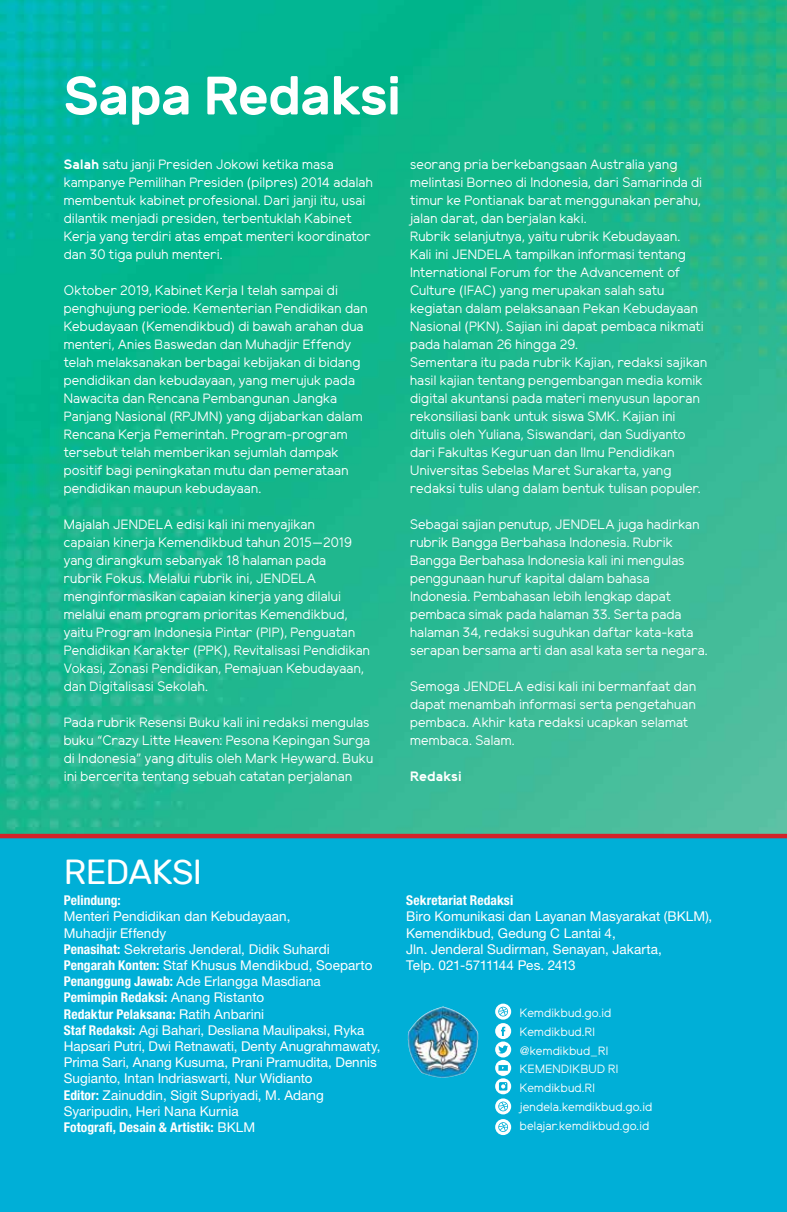
<style>
.page{position:relative;width:787px;height:1212px;background:#fff}
.page>*{position:absolute;margin:0;border:0;box-sizing:border-box;transform-origin:0 0}
.t1{font:500 54px "Rubik";letter-spacing:-.02em;color:#fff}
.t2{font:34.8px "Rubik";letter-spacing:-.02em;color:#fff}
.t3{font:13.5px/18px "Elliot Sans";letter-spacing:.01em;color:#fff}
.t4{font:13.5px/16.2px "Helvetica Neue LT Std";letter-spacing:.005em;color:#fff}
.t5{font:700 condensed 13.5px "Helvetica Neue LT Std";letter-spacing:.005em;color:#fff}
.t6{font:700 13.5px "Elliot Sans";letter-spacing:.005em;color:#fff}
.t7{font:12px/18.9px "Elliot Sans";letter-spacing:.02em;color:#fff}
.s1{font-weight:700}
.s2{font-weight:700;font-stretch:condensed}
</style>
<div class="page">
<img style="left:0;top:0;width:787px;height:834px">
<div style="left:0;top:836px;width:787px;height:376px;background:#00afd7"></div>
<hr style="left:0;top:834px;width:787px;height:4px;background:#d2232a">
<img style="left:408px;top:1006px;width:35px;height:48px">
<svg style="left:495px;top:1003px;width:16px;height:132px"></svg>
<h1 class="t1" style="left:64px;top:65px;width:339px">Sapa Redaksi</h1>
<p class="t3" style="left:64px;top:157px;width:310px"><span class="s1">Salah</span> satu janji Presiden Jokowi ketika masa kampanye Pemilihan Presiden (pilpres) 2014 adalah membentuk kabinet profesional. Dari janji itu, usai dilantik menjadi presiden, terbentuklah Kabinet Kerja yang terdiri atas empat menteri koordinator dan 30 tiga puluh menteri.</p>
<p class="t3" style="left:64px;top:283px;width:305px">Oktober 2019, Kabinet Kerja I telah sampai di penghujung periode. Kementerian Pendidikan dan Kebudayaan (Kemendikbud) di bawah arahan dua menteri, Anies Baswedan dan Muhadjir Effendy telah melaksanakan berbagai kebijakan di bidang pendidikan dan kebudayaan, yang merujuk pada Nawacita dan Rencana Pembangunan Jangka Panjang Nasional (RPJMN) yang dijabarkan dalam Rencana Kerja Pemerintah. Program-program tersebut telah memberikan sejumlah dampak positif bagi peningkatan mutu dan pemerataan pendidikan maupun kebudayaan.</p>
<p class="t3" style="left:64px;top:517px;width:308px">Majalah JENDELA edisi kali ini menyajikan<br>capaian kinerja Kemendikbud tahun 2015—2019 yang dirangkum sebanyak 18 halaman pada<br>rubrik Fokus. Melalui rubrik ini, JENDELA menginformasikan capaian kinerja yang dilalui melalui enam program prioritas Kemendikbud, yaitu Program Indonesia Pintar (PIP), Penguatan Pendidikan Karakter (PPK), Revitalisasi Pendidikan Vokasi, Zonasi Pendidikan, Pemajuan Kebudayaan, dan Digitalisasi Sekolah.</p>
<p class="t3" style="left:64px;top:715px;width:311px">Pada rubrik Resensi Buku kali ini redaksi mengulas buku “Crazy Litte Heaven: Pesona Kepingan Surga di Indonesia” yang ditulis oleh Mark Heyward. Buku ini bercerita tentang sebuah catatan perjalanan</p>
<p class="t3" style="left:410px;top:157px;width:299px">seorang pria berkebangsaan Australia yang melintasi Borneo di Indonesia, dari Samarinda di timur ke Pontianak barat menggunakan perahu, jalan darat, dan berjalan kaki.<br>Rubrik selanjutnya, yaitu rubrik Kebudayaan.<br>Kali ini JENDELA tampilkan informasi tentang International Forum for the Advancement of Culture (IFAC) yang merupakan salah satu kegiatan dalam pelaksanaan Pekan Kebudayaan Nasional (PKN). Sajian ini dapat pembaca nikmati pada halaman 26 hingga 29.<br>Sementara itu pada rubrik Kajian, redaksi sajikan hasil kajian tentang pengembangan media komik digital akuntansi pada materi menyusun laporan rekonsiliasi bank untuk siswa SMK. Kajian ini ditulis oleh Yuliana, Siswandari, dan Sudiyanto dari Fakultas Keguruan dan Ilmu Pendidikan Universitas Sebelas Maret Surakarta, yang redaksi tulis ulang dalam bentuk tulisan populer.</p>
<p class="t3" style="left:410px;top:517px;width:299px">Sebagai sajian penutup, JENDELA juga hadirkan rubrik Bangga Berbahasa Indonesia. Rubrik Bangga Berbahasa Indonesia kali ini mengulas penggunaan huruf kapital dalam bahasa Indonesia. Pembahasan lebih lengkap dapat pembaca simak pada halaman 33. Serta pada halaman 34, redaksi suguhkan daftar kata-kata serapan bersama arti dan asal kata serta negara.</p>
<p class="t3" style="left:410px;top:678px;width:288px">Semoga JENDELA edisi kali ini bermanfaat dan dapat menambah informasi serta pengetahuan pembaca. Akhir kata redaksi ucapkan selamat membaca. Salam.</p>
<p class="t6" style="left:410px;top:770px;width:53px">Redaksi</p>
<h2 class="t2" style="left:64px;top:853px;width:140px">REDAKSI</h2>
<p class="t5" style="left:64px;top:892px;width:59px">Pelindung:</p>
<p class="t4" style="left:64px;top:908px;width:318px">Menteri Pendidikan dan Kebudayaan,<br>Muhadjir Effendy<br><span class="s2">Penasihat:</span> Sekretaris Jenderal, Didik Suhardi <span class="s2">Pengarah Konten:</span> Staf Khusus Mendikbud, Soeparto <span class="s2">Penanggung Jawab:</span> Ade Erlangga Masdiana<br><span class="s2">Pemimpin Redaksi:</span> Anang Ristanto<br><span class="s2">Redaktur Pelaksana:</span> Ratih Anbarini<br><span class="s2">Staf Redaksi:</span> Agi Bahari, Desliana Maulipaksi, Ryka Hapsari Putri, Dwi Retnawati, Denty Anugrahmawaty, Prima Sari, Anang Kusuma, Prani Pramudita, Dennis Sugianto, Intan Indriaswarti, Nur Widianto<br><span class="s2">Editor:</span> Zainuddin, Sigit Supriyadi, M. Adang Syaripudin, Heri Nana Kurnia<br><span class="s2">Fotografi, Desain &amp; Artistik:</span> BKLM</p>
<p class="t5" style="left:406px;top:892px;width:108px">Sekretariat Redaksi</p>
<p class="t4" style="left:406px;top:908px;width:307px">Biro Komunikasi dan Layanan Masyarakat (BKLM), Kemendikbud, Gedung C Lantai 4,<br>Jln. Jenderal Sudirman, Senayan, Jakarta,<br>Telp. 021-5711144 Pes. 2413</p>
<p class="t7" style="left:520px;top:1005px;width:93px">Kemdikbud.go.id</p>
<p class="t7" style="left:520px;top:1024px;width:77px">Kemdikbud.RI</p>
<p class="t7" style="left:520px;top:1060px;width:100px">KEMENDIKBUD RI<br>Kemdikbud.RI</p>
<p class="t7" style="left:520px;top:1042px;width:90px">@kemdikbud_RI</p>
<p class="t7" style="left:520px;top:1099px;width:134px">jendela.kemdikbud.go.id</p>
<p class="t7" style="left:520px;top:1118px;width:131px">belajar.kemdikbud.go.id</p>
</div>
